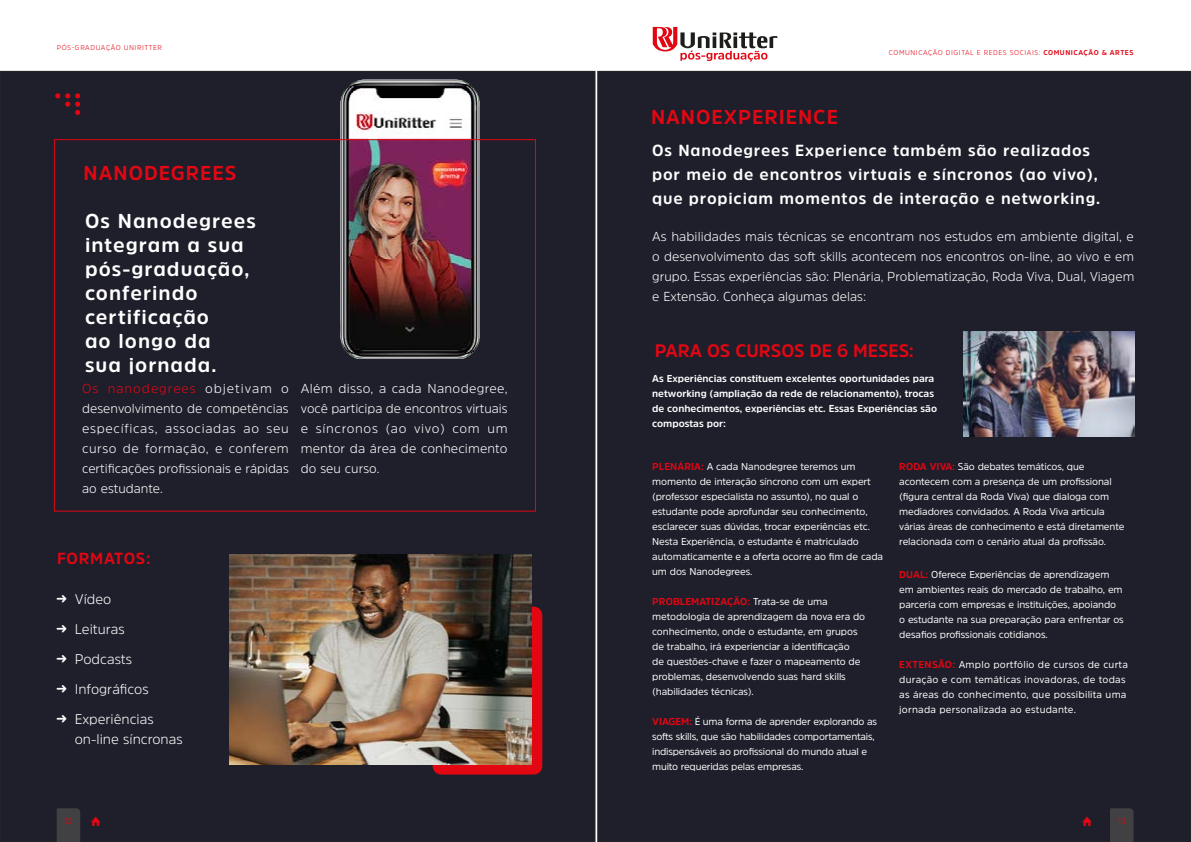
<style>
.page{position:relative;width:1191px;height:842px;background:#fff}
.page>*{position:absolute;margin:0;border:0;box-sizing:border-box;transform-origin:0 0}
.t1{font:700 20px/24px "Amsi Pro";letter-spacing:.05em;color:#fff}
.t2{font:700 20px "Amsi Pro";letter-spacing:.05em;color:#e30613}
.t3{font:700 18px "Amsi Pro";color:#e30613}
.t4{font:700 16px/24px "Amsi Pro";letter-spacing:.05em;color:#fff}
.t5{font:700 16px "Amsi Pro";letter-spacing:.045em;color:#e30613}
.t6{font:300 14px/30px "Amsi Pro";color:#fff}
.t7{font:300 13px/20px "Amsi Pro";color:#fff;text-align:justify}
.t8{font:10px/15px "Amsi Pro";letter-spacing:-.01em;color:#fff}
.t9{font:700 10px/15px "Amsi Pro";color:#fff}
.t10{font:10px/15px "Amsi Pro";letter-spacing:.02em;color:#fff}
.t11{font:300 8.5px "Amsi Pro";color:#e30613}
.t12{font:300 7px "Amsi Pro";letter-spacing:.08em;color:#e30613}
.s1{color:#e30613}
.s2{font-weight:700}
.s3{font-weight:700;color:#e30613}
</style>
<div class="page">
<div style="left:0;top:71px;width:595px;height:770px;background:#1e1f2b"></div>
<div style="left:598px;top:71px;width:592px;height:770px;background:#1e1f2b"></div>
<svg style="left:57px;top:808px;width:23px;height:34px"></svg>
<svg style="left:1110px;top:808px;width:23px;height:34px"></svg>
<svg style="left:653px;top:27px;width:124px;height:35px"></svg>
<div style="left:432px;top:607px;width:110px;height:167px;background:#e30613;border-radius:9px"></div>
<svg style="left:55px;top:93px;width:25px;height:22px"></svg>
<img style="left:340px;top:79px;width:140px;height:280px">
<img style="left:230px;top:554px;width:301px;height:210px">
<img style="left:963px;top:332px;width:171px;height:104px">
<p class="t12" style="left:57px;top:42px;width:107px">PÓS-GRADUAÇÃO UNIRITTER</p>
<h1 class="t2" style="left:84px;top:159px;width:154px">NANODEGREES</h1>
<h1 class="t1" style="left:85px;top:209px;width:172px">Os Nanodegrees integram a sua pós-graduação, conferindo certificação<br>ao longo da<br>sua jornada.</h1>
<h3 class="t7" style="left:82px;top:378px;width:208px"><span class="s1">Os nanodegrees</span> objetivam o desenvolvimento de competências específicas, associadas ao seu curso de formação, e conferem certificações profissionais e rápidas ao estudante.</h3>
<h3 class="t7" style="left:301px;top:378px;width:208px">Além disso, a cada Nanodegree, você participa de encontros virtuais e síncronos (ao vivo) com um mentor da área de conhecimento do seu curso.</h3>
<h3 class="t5" style="left:57px;top:547px;width:95px">FORMATOS:</h3>
<h3 class="t6" style="left:75px;top:584px;width:80px">Vídeo<br>Leituras<br>Podcasts<br>Infográficos<br>Experiências</h3>
<h3 class="t6" style="left:75px;top:724px;width:109px">on-line síncronas</h3>
<h1 class="t2" style="left:651px;top:103px;width:188px">NANOEXPERIENCE</h1>
<p class="t12" style="left:889px;top:48px;width:246px">COMUNICAÇÃO DIGITAL E REDES SOCIAIS: <span class="s2">COMUNICAÇÃO &amp; ARTES</span></p>
<h3 class="t4" style="left:652px;top:138px;width:449px">Os Nanodegrees Experience também são realizados por meio de encontros virtuais e síncronos (ao vivo), que propiciam momentos de interação e networking.</h3>
<p class="t7" style="left:652px;top:226px;width:483px">As habilidades mais técnicas se encontram nos estudos em ambiente digital, e o desenvolvimento das soft skills acontecem nos encontros on-line, ao vivo e em grupo. Essas experiências são: Plenária, Problematização, Roda Viva, Dual, Viagem e Extensão. Conheça algumas delas:</p>
<h2 class="t3" style="left:655px;top:339px;width:261px">PARA OS CURSOS DE 6 MESES:</h2>
<p class="t9" style="left:652px;top:370px;width:286px">As Experiências constituem excelentes oportunidades para networking (ampliação da rede de relacionamento), trocas de conhecimentos, experiências etc. Essas Experiências são compostas por:</p>
<p class="t8" style="left:652px;top:459px;width:232px"><span class="s3">PLENÁRIA:</span> A cada Nanodegree teremos um momento de interação síncrono com um expert (professor especialista no assunto), no qual o estudante pode aprofundar seu conhecimento, esclarecer suas dúvidas, trocar experiências etc.<br>Nesta Experiência, o estudante é matriculado automaticamente e a oferta ocorre ao fim de cada um dos Nanodegrees.</p>
<p class="t8" style="left:652px;top:594px;width:215px"><span class="s3">PROBLEMATIZAÇÃO:</span> Trata-se de uma metodologia de aprendizagem da nova era do conhecimento, onde o estudante, em grupos de trabalho, irá experienciar a identificação<br>de questões-chave e fazer o mapeamento de problemas, desenvolvendo suas hard skills (habilidades técnicas).</p>
<p class="t8" style="left:652px;top:714px;width:226px"><span class="s3">VIAGEM:</span> É uma forma de aprender explorando as softs skills, que são habilidades comportamentais, indispensáveis ao profissional do mundo atual e muito requeridas pelas empresas.</p>
<p class="t8" style="left:899px;top:459px;width:227px"><span class="s3">RODA VIVA:</span> São debates temáticos, que acontecem com a presença de um profissional (figura central da Roda Viva) que dialoga com mediadores convidados. A Roda Viva articula várias áreas de conhecimento e está diretamente relacionada com o cenário atual da profissão.</p>
<p class="t8" style="left:899px;top:567px;width:226px"><span class="s3">DUAL:</span> Oferece Experiências de aprendizagem em ambientes reais do mercado de trabalho, em parceria com empresas e instituições, apoiando o estudante na sua preparação para enfrentar os desafios profissionais cotidianos.</p>
<p class="t10" style="left:899px;top:657px;width:230px"><span class="s3">EXTENSÃO:</span> Amplo portfólio de cursos de curta duração e com temáticas inovadoras, de todas as áreas do conhecimento, que possibilita uma jornada personalizada ao estudante.</p>
<p class="t11" style="left:64px;top:815px;width:10px">12</p>
<p class="t11" style="left:1117px;top:815px;width:10px">13</p>
</div>
